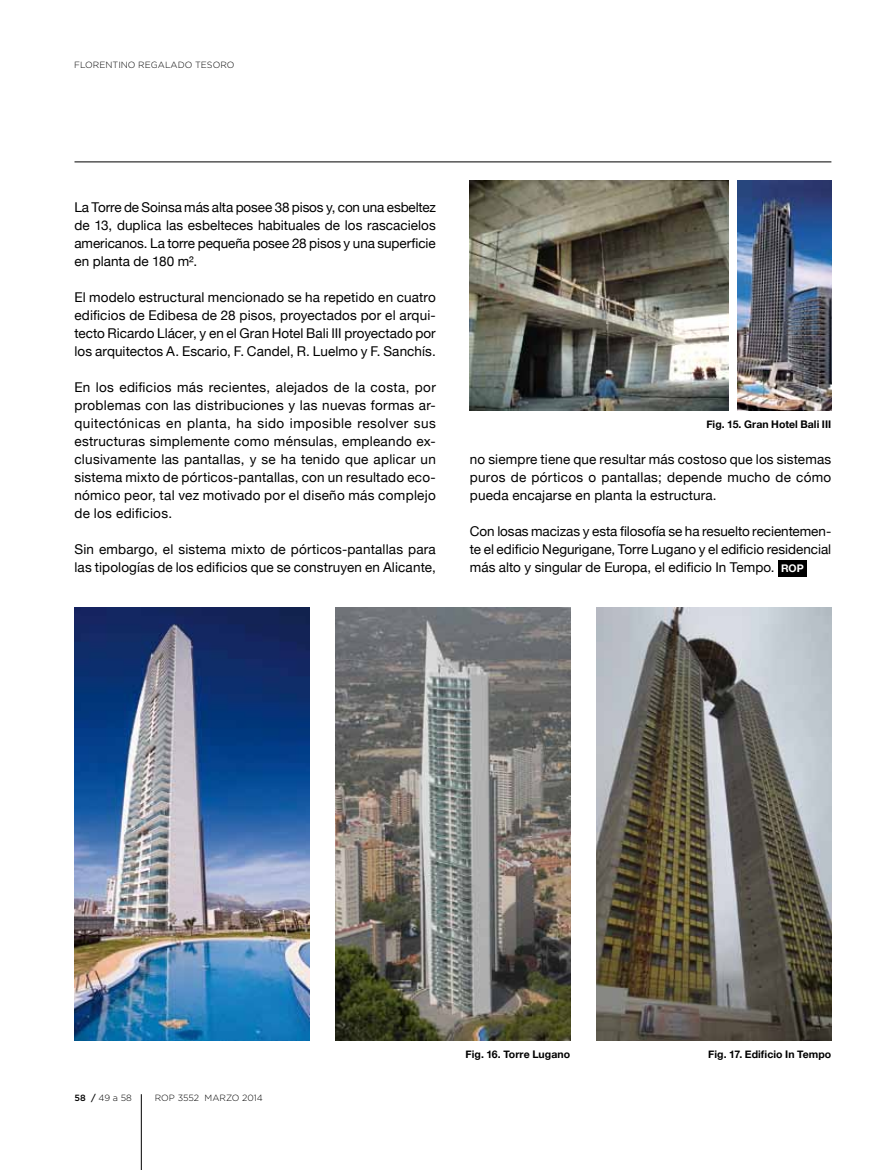
<style>
.page{position:relative;width:893px;height:1170px;background:#fff}
.page>*{position:absolute;margin:0;border:0;box-sizing:border-box;transform-origin:0 0}
.t1{font:13.5px/18px "Helvetica Neue";letter-spacing:.01em;color:#000;text-align:justify}
.t2{font:700 10.5px "Helvetica Neue";letter-spacing:.005em;color:#000}
.t3{font:300 9px "Gotham";color:#000}
.s1{font-weight:700;font-size:10.5px;color:#fff}
.s2{font-weight:500}
</style>
<div class="page">
<hr style="left:141px;top:1094px;width:1px;height:75px;background:#000">
<img style="left:470px;top:181px;width:259px;height:229px">
<img style="left:737px;top:181px;width:94px;height:229px">
<img style="left:597px;top:608px;width:234px;height:432px">
<div style="left:778px;top:560px;width:29px;height:16px;background:#000"></div>
<img style="left:336px;top:608px;width:234px;height:432px">
<img style="left:74px;top:608px;width:235px;height:432px">
<hr style="left:74px;top:162px;width:757px;height:1px;background:#000">
<p class="t3" style="left:74px;top:59px;width:13px">FLORENTINO</p>
<p class="t3" style="left:138px;top:59px;width:15px">REGALADO</p>
<p class="t3" style="left:195px;top:59px;width:26px">TESORO</p>
<p class="t1" style="left:74px;top:198px;width:363px">La Torre de Soinsa más alta posee 38 pisos y, con una esbeltez de 13, duplica las esbelteces habituales de los rascacielos americanos. La torre pequeña posee 28 pisos y una superficie en planta de 180 m².</p>
<p class="t1" style="left:74px;top:288px;width:363px">El modelo estructural mencionado se ha repetido en cuatro edificios de Edibesa de 28 pisos, proyectados por el arqui&shy;tecto Ricardo Llácer, y en el Gran Hotel Bali III proyectado por los arquitectos A. Escario, F. Candel, R. Luelmo y F. Sanchís.</p>
<p class="t1" style="left:74px;top:378px;width:363px">En los edificios más recientes, alejados de la costa, por problemas con las distribuciones y las nuevas formas ar&shy;quitectónicas en planta, ha sido imposible resolver sus estructuras simplemente como ménsulas, empleando ex&shy;clusivamente las pantallas, y se ha tenido que aplicar un sistema mixto de pórticos-pantallas, con un resultado eco&shy;nómico peor, tal vez motivado por el diseño más complejo de los edificios.</p>
<p class="t1" style="left:74px;top:540px;width:363px">Sin embargo, el sistema mixto de pórticos-pantallas para las tipologías de los edificios que se construyen en Alicante,</p>
<p class="t2" style="left:706px;top:417px;width:126px">Fig. 15. Gran Hotel Bali III</p>
<p class="t1" style="left:470px;top:450px;width:363px">no siempre tiene que resultar más costoso que los sistemas puros de pórticos o pantallas; depende mucho de cómo pueda encajarse en planta la estructura.</p>
<p class="t1" style="left:470px;top:522px;width:363px">Con losas macizas y esta filosofía se ha resuelto recientemen&shy;te el edificio Negurigane, Torre Lugano y el edificio residencial más alto y singular de Europa, el edificio In Tempo. <span class="s1">ROP</span></p>
<p class="t3" style="left:74px;top:1092px;width:59px"><span class="s2">58 /</span> 49 A 58</p>
<p class="t3" style="left:155px;top:1092px;width:110px">ROP 3552 MARZO 2014</p>
<p class="t2" style="left:466px;top:1047px;width:106px">Fig. 16. Torre Lugano</p>
<p class="t2" style="left:708px;top:1047px;width:124px">Fig. 17. Edificio In Tempo</p>
</div>
